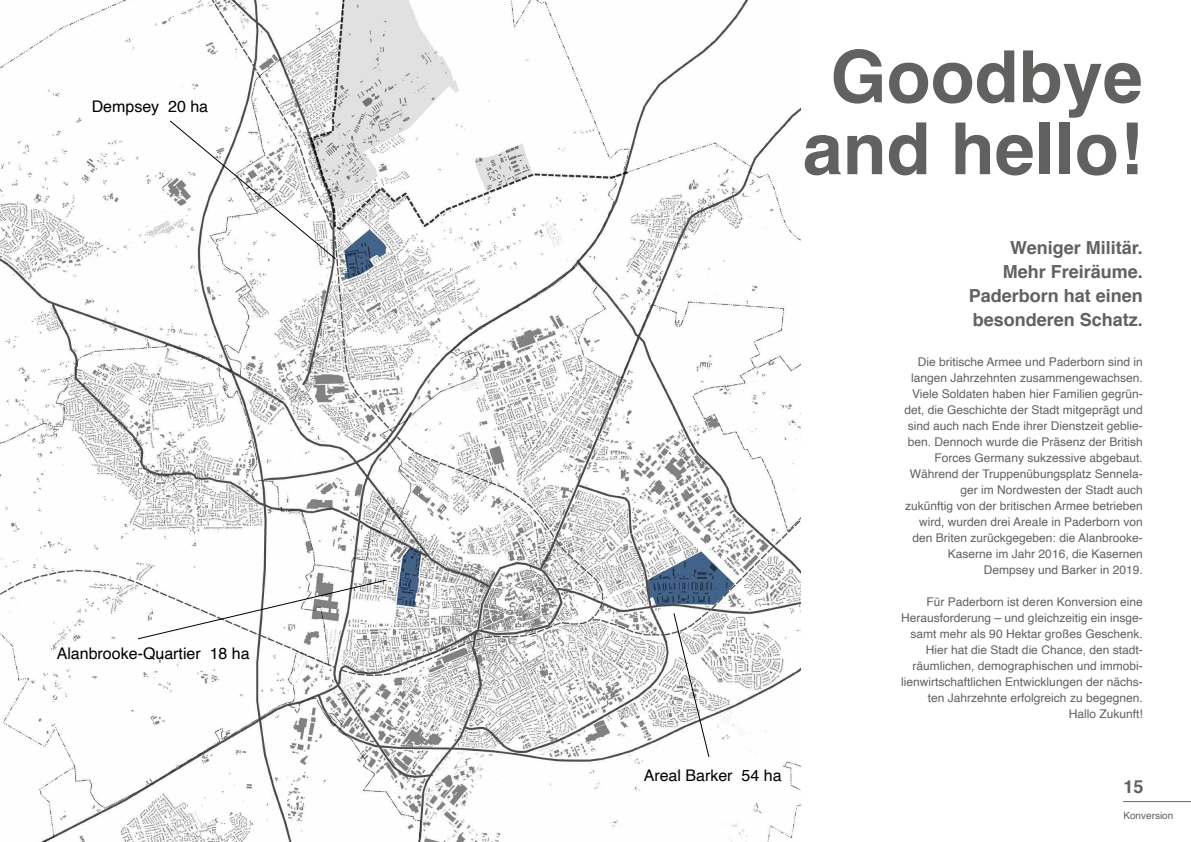
<style>
.page{position:relative;width:1191px;height:842px;background:#fff}
.page>*{position:absolute;margin:0;border:0;box-sizing:border-box;transform-origin:0 0}
.t1{font:700 72px/72px "Helvetica";color:#616160;text-align:center}
.t2{font:700 18px/24px "Helvetica";color:#616160;text-align:right}
.t3{font:700 18px "Helvetica";color:#fff}
.t4{font:16px "Helvetica";color:#000}
.t5{font:12px/16px "Helvetica";color:#616160;text-align:right}
.t6{font:10px "Helvetica";color:#616160}
</style>
<div class="page">
<img style="left:0;top:0;width:800px;height:842px">
<svg style="left:137px;top:579px;width:250px;height:61px"></svg>
<svg style="left:169px;top:120px;width:168px;height:140px"></svg>
<svg style="left:672px;top:612px;width:38px;height:146px"></svg>
<hr style="left:1123px;top:801px;width:68px;height:1px;background:#616160">
<h3 class="t4" style="left:92px;top:94px;width:118px">Dempsey 20 ha</h3>
<h3 class="t4" style="left:57px;top:641px;width:194px">Alanbrooke-Quartier 18 ha</h3>
<h1 class="t1" style="left:802px;top:42px;width:342px">Goodbye and hello!</h1>
<h2 class="t3" style="left:608px;top:400px;width:22px">10</h2>
<h3 class="t4" style="left:643px;top:763px;width:139px">Areal Barker 54 ha</h3>
<h2 class="t2" style="left:968px;top:236px;width:176px">Weniger Militär.<br>Mehr Freiräume.<br>Paderborn hat einen besonderen Schatz.</h2>
<p class="t5" style="left:904px;top:354px;width:240px">Die britische Armee und Paderborn sind in langen Jahrzehnten zusammengewachsen.<br>Viele Soldaten haben hier Familien gegrün&shy;det, die Geschichte der Stadt mitgeprägt und sind auch nach Ende ihrer Dienstzeit geblie&shy;ben. Dennoch wurde die Präsenz der British Forces Germany sukzessive abgebaut.<br>Während der Truppenübungsplatz Sennela&shy;ger im Nordwesten der Stadt auch<br>zukünftig von der britischen Armee betrieben wird, wurden drei Areale in Paderborn von den Briten zurückgegeben: die Alanbrooke-Kaserne im Jahr 2016, die Kasernen Dempsey und Barker in 2019.</p>
<p class="t5" style="left:901px;top:594px;width:243px">Für Paderborn ist deren Konversion eine Herausforderung – und gleichzeitig ein insge&shy;samt mehr als 90 Hektar großes Geschenk.<br>Hier hat die Stadt die Chance, den stadt&shy;räumlichen, demographischen und immobi&shy;lienwirtschaftlichen Entwicklungen der nächs&shy;ten Jahrzehnte erfolgreich zu begegnen.<br>Hallo Zukunft!</p>
<h2 class="t2" style="left:1123px;top:775px;width:22px">15</h2>
<p class="t6" style="left:1123px;top:808px;width:52px">Konversion</p>
</div>
